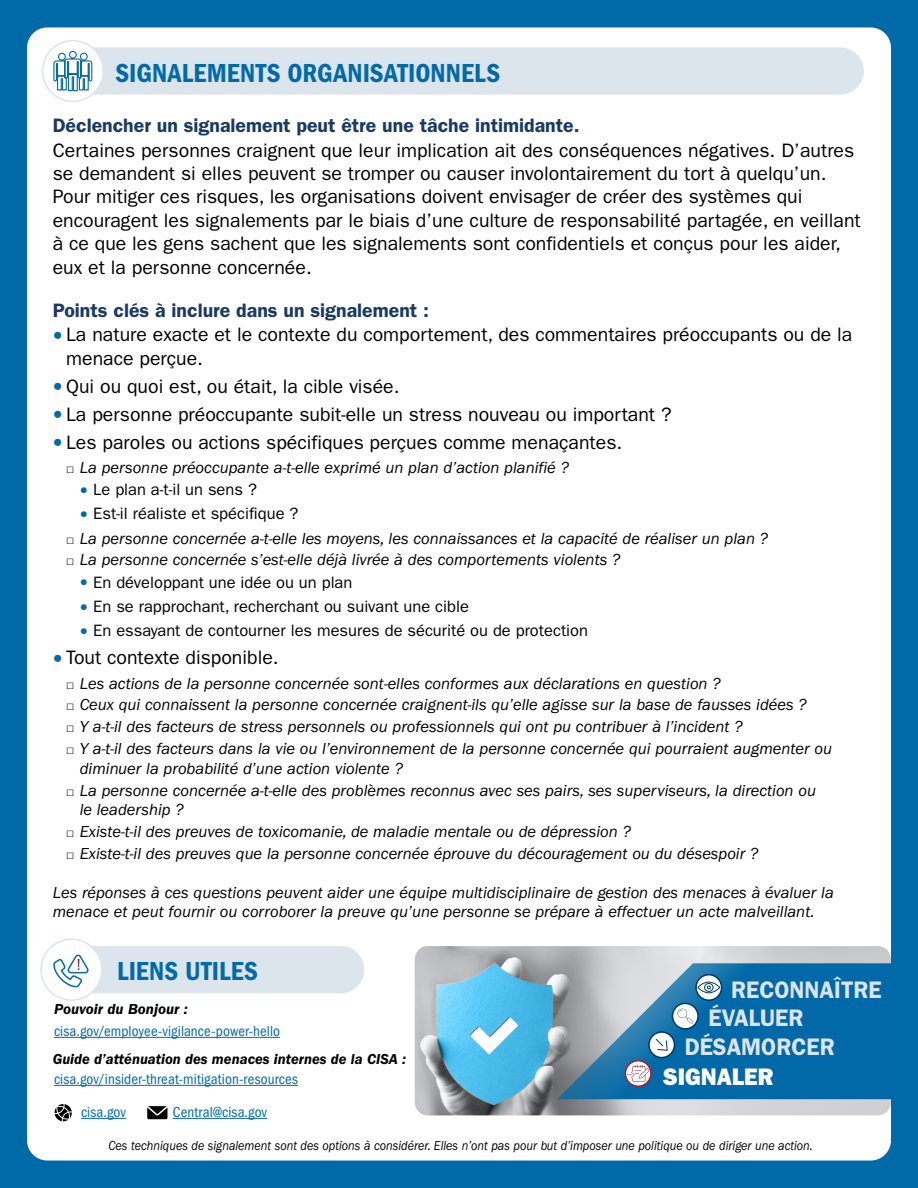
<style>
.page{position:relative;width:918px;height:1188px;background:#0069a7}
.page>*{position:absolute;margin:0;border:0;box-sizing:border-box;transform-origin:0 0}
.Header2_18pt{font:27px "ITC Franklin Gothic Std Dm Cd";letter-spacing:.005em;color:#016ba9}
.RADR_16pt_ltbl{font:600 24px "ITC Franklin Gothic Std";color:#dce4ec;scale:.95 1}
.RADR_16pt_wht{font:24px "ITC Franklin Gothic Std Hvy";color:#fff;scale:.95 1}
.Body1_13pt{font:19.5px/23.4px "ITC Franklin Gothic Std";color:#000}
.Subhead1_13pt{font:600 19.5px "ITC Franklin Gothic Std";color:#193a63}
.Body2_ital_11pt{font:italic 16.5px/19.5px "ITC Franklin Gothic Std";color:#000}
.t1{font:16.5px "ITC Franklin Gothic Std";color:#000}
.t2{font:condensed 15px/33px "ITC Franklin Gothic Std";letter-spacing:.005em;color:#016aab}
.SubURL_10{font:italic 600 15px "ITC Franklin Gothic Std";color:#000}
.Body3_ital_9pt{font:italic 13.5px "ITC Franklin Gothic Std";color:#000;scale:.9 1}
.s1{font-family:"Arial";font-weight:700;font-size:16.5px;color:#016ba9}
.s2{font-family:"Franklin Gothic";font-style:normal;font-size:13.5px}
.s3{font-family:"Arial";font-weight:700;font-size:13.5px;color:#016ba9}
</style>
<div class="page">
<div style="left:27px;top:27px;width:864px;height:1134px;background:#fff;border-radius:20px"></div>
<img style="left:415px;top:946px;width:476px;height:169px">
<svg style="left:557px;top:963px;width:361px;height:136px;background:#297aab"></svg>
<svg style="left:696px;top:975px;width:26px;height:25px"></svg>
<div style="left:695px;top:974px;width:27px;height:27px;border:2px solid #003764;border-radius:50%"></div>
<svg style="left:698px;top:981px;width:22px;height:13px"></svg>
<svg style="left:673px;top:1003px;width:25px;height:26px"></svg>
<div style="left:672px;top:1003px;width:27px;height:27px;border:2px solid #003764;border-radius:50%"></div>
<svg style="left:677px;top:1009px;width:16px;height:15px"></svg>
<div style="left:649px;top:1032px;width:25px;height:26px;background:#fff;border-radius:50%"></div>
<div style="left:648px;top:1031px;width:27px;height:27px;border:2px solid #003764;border-radius:50%"></div>
<svg style="left:655px;top:1039px;width:13px;height:12px"></svg>
<svg style="left:625px;top:1061px;width:26px;height:25px"></svg>
<div style="left:625px;top:1060px;width:27px;height:27px;border:2px solid #ac1e2d;border-radius:50%"></div>
<svg style="left:627px;top:1065px;width:23px;height:17px"></svg>
<div style="left:55px;top:47px;width:809px;height:48px;background:#dce4ec;border-radius:24px"></div>
<div style="left:42px;top:41px;width:61px;height:60px;background:#fff;border-radius:50%"></div>
<div style="left:42px;top:40px;width:62px;height:62px;border:1px solid #dce4ec;border-radius:50%"></div>
<svg style="left:53px;top:50px;width:40px;height:42px"></svg>
<div style="left:54px;top:946px;width:310px;height:47px;background:#dce4ec;border-radius:24px"></div>
<div style="left:41px;top:939px;width:61px;height:61px;background:#fff;border-radius:50%"></div>
<div style="left:40px;top:938px;width:63px;height:63px;border:2px solid #dce4ec;border-radius:50%"></div>
<svg style="left:53px;top:954px;width:36px;height:34px"></svg>
<hr style="left:54px;top:1037px;width:226px;height:1px;background:#016aab">
<hr style="left:54px;top:1085px;width:244px;height:1px;background:#016aab">
<hr style="left:81px;top:1118px;width:45px;height:1px;background:#016aab">
<hr style="left:173px;top:1118px;width:94px;height:1px;background:#016aab">
<svg style="left:147px;top:1106px;width:20px;height:13px"></svg>
<svg style="left:55px;top:1104px;width:17px;height:17px"></svg>
<p class="Header2_18pt" style="left:116px;top:57px;width:386px">SIGNALEMENTS ORGANISATIONNELS</p>
<p class="Subhead1_13pt" style="left:53px;top:114px;width:528px">Déclencher un signalement peut être une tâche intimidante.</p>
<p class="Body1_13pt" style="left:53px;top:138px;width:810px">Certaines personnes craignent que leur implication ait des conséquences négatives. D’autres se demandent si elles peuvent se tromper ou causer involontairement du tort à quelqu’un.<br>Pour mitiger ces risques, les organisations doivent envisager de créer des systèmes qui encouragent les signalements par le biais d’une culture de responsabilité partagée, en veillant à ce que les gens sachent que les signalements sont confidentiels et conçus pour les aider, eux et la personne concernée.</p>
<p class="Subhead1_13pt" style="left:53px;top:299px;width:378px">Points clés à inclure dans un signalement :</p>
<p class="Body1_13pt" style="left:66px;top:323px;width:788px;text-indent:-14px"><span class="s1">●</span> La nature exacte et le contexte du comportement, des commentaires préoccupants ou de la menace perçue.</p>
<p class="Body1_13pt" style="left:53px;top:375px;width:348px"><span class="s1">●</span> Qui ou quoi est, ou était, la cible visée.</p>
<p class="Body1_13pt" style="left:53px;top:403px;width:620px"><span class="s1">●</span> La personne préoccupante subit-elle un stress nouveau ou important ?</p>
<p class="Body1_13pt" style="left:53px;top:431px;width:571px"><span class="s1">●</span> Les paroles ou actions spécifiques perçues comme menaçantes.</p>
<p class="Body2_ital_11pt" style="left:66px;top:458px;width:504px"><span class="s2">□</span> La personne préoccupante a-t-elle exprimé un plan d’action planifié ?</p>
<p class="t1" style="left:80px;top:480px;width:179px"><span class="s3">●</span> Le plan a-t-il un sens ?</p>
<p class="t1" style="left:80px;top:504px;width:220px"><span class="s3">●</span> Est-il réaliste et spécifique ?</p>
<p class="Body2_ital_11pt" style="left:66px;top:529px;width:703px"><span class="s2">□</span> La personne concernée a-t-elle les moyens, les connaissances et la capacité de réaliser un plan ?</p>
<p class="Body2_ital_11pt" style="left:66px;top:550px;width:556px"><span class="s2">□</span> La personne concernée s’est-elle déjà livrée à des comportements violents ?</p>
<p class="t1" style="left:80px;top:573px;width:274px"><span class="s3">●</span> En développant une idée ou un plan</p>
<p class="t1" style="left:80px;top:597px;width:391px"><span class="s3">●</span> En se rapprochant, recherchant ou suivant une cible</p>
<p class="t1" style="left:80px;top:621px;width:510px"><span class="s3">●</span> En essayant de contourner les mesures de sécurité ou de protection</p>
<p class="Body1_13pt" style="left:53px;top:646px;width:228px"><span class="s1">●</span> Tout contexte disponible.</p>
<p class="Body2_ital_11pt" style="left:66px;top:674px;width:656px"><span class="s2">□</span> Les actions de la personne concernée sont-elles conformes aux déclarations en question ?</p>
<p class="Body2_ital_11pt" style="left:66px;top:695px;width:742px"><span class="s2">□</span> Ceux qui connaissent la personne concernée craignent-ils qu’elle agisse sur la base de fausses idées ?</p>
<p class="Body2_ital_11pt" style="left:66px;top:717px;width:678px"><span class="s2">□</span> Y a-t-il des facteurs de stress personnels ou professionnels qui ont pu contribuer à l’incident ?</p>
<p class="Body2_ital_11pt" style="left:80px;top:739px;width:754px;text-indent:-14px"><span class="s2">□</span> Y a-t-il des facteurs dans la vie ou l’environnement de la personne concernée qui pourraient augmenter ou diminuer la probabilité d’une action violente ?</p>
<p class="Body2_ital_11pt" style="left:80px;top:781px;width:738px;text-indent:-14px"><span class="s2">□</span> La personne concernée a-t-elle des problèmes reconnus avec ses pairs, ses superviseurs, la direction ou le leadership ?</p>
<p class="Body2_ital_11pt" style="left:66px;top:822px;width:566px"><span class="s2">□</span> Existe-t-il des preuves de toxicomanie, de maladie mentale ou de dépression ?</p>
<p class="Body2_ital_11pt" style="left:66px;top:844px;width:694px"><span class="s2">□</span> Existe-t-il des preuves que la personne concernée éprouve du découragement ou du désespoir ?</p>
<p class="Body2_ital_11pt" style="left:53px;top:883px;width:783px">Les réponses à ces questions peuvent aider une équipe multidisciplinaire de gestion des menaces à évaluer la menace et peut fournir ou corroborer la preuve qu’une personne se prépare à effectuer un acte malveillant.</p>
<p class="Header2_18pt" style="left:117px;top:955px;width:142px">LIENS UTILES</p>
<p class="SubURL_10" style="left:54px;top:1001px;width:135px">Pouvoir du Bonjour :</p>
<p class="t2" style="left:54px;top:1015px;width:228px">cisa.gov/employee-vigilance-power-hello</p>
<p class="SubURL_10" style="left:53px;top:1051px;width:355px">Guide d’atténuation des menaces internes de la CISA :</p>
<p class="t2" style="left:81px;top:1063px;width:219px;text-indent:-27px">cisa.gov/insider-threat-mitigation-resources cisa.gov</p>
<p class="RADR_16pt_ltbl" style="left:731px;top:975px;width:160px">RECONNAÎTRE</p>
<p class="RADR_16pt_ltbl" style="left:708px;top:1003px;width:101px">ÉVALUER</p>
<p class="RADR_16pt_ltbl" style="left:685px;top:1033px;width:159px">DÉSAMORCER</p>
<p class="RADR_16pt_wht" style="left:663px;top:1063px;width:118px">SIGNALER</p>
<p class="t2" style="left:173px;top:1096px;width:96px">Central@cisa.gov</p>
<p class="Body3_ital_9pt" style="left:109px;top:1138px;width:784px">Ces techniques de signalement sont des options à considérer. Elles n’ont pas pour but d’imposer une politique ou de diriger une action.</p>
</div>
